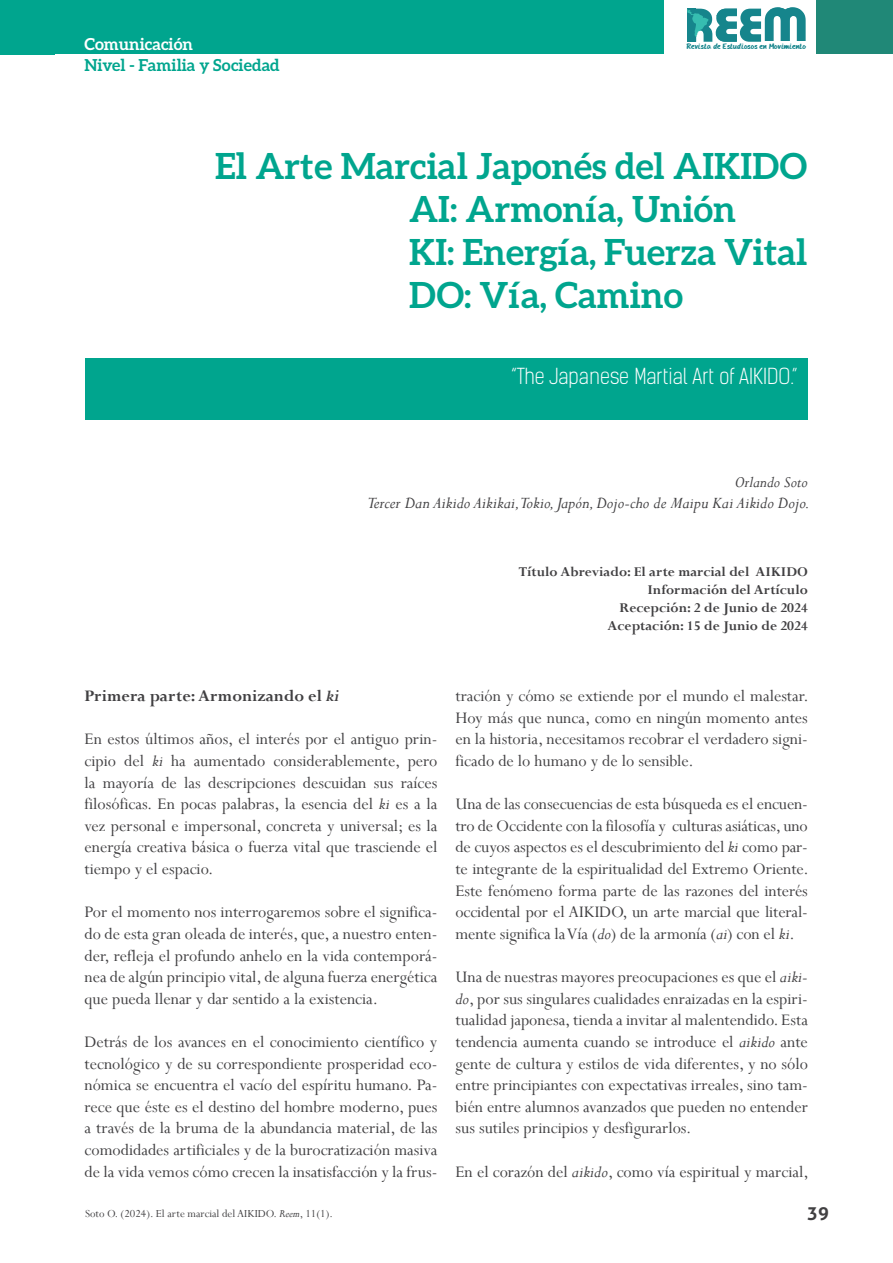
<style>
.page{position:relative;width:893px;height:1263px;background:#fff}
.page>*{position:absolute;margin:0;border:0;box-sizing:border-box;transform-origin:0 0}
.t1{font:700 36px/43.2px "Aleo";color:#00a58e}
.t2{font:21px "Kelson Sans Light RU";color:#fff}
.t3{font:18px/21.6px "Perpetua";color:#414042;text-align:justify}
.t4{font:italic 18px "Perpetua";color:#414042}
.t5{font:700 18px "Perpetua";color:#414042}
.t6{font:700 18px "Aller";color:#414042}
.t7{font:italic 17.25px "Perpetua";color:#414042}
.t8{font:700 16.5px "Aleo";color:#00a58e}
.t9{font:700 16.5px "Aleo";color:#fff}
.t10{font:700 15px/18px "Perpetua";color:#414042;text-align:right}
.t11{font:12px "Perpetua";color:#414042}
.t12{font:8.1px "HANDYHANDY";color:#16858c}
.s1{font-style:italic}
</style>
<div class="page">
<div style="left:816px;top:0;width:77px;height:54px;background:#208877"></div>
<div style="left:0;top:0;width:664px;height:54px;background:#00a58e"></div>
<svg style="left:687px;top:7px;width:119px;height:35px"></svg>
<div style="left:85px;top:358px;width:723px;height:61px;background:#00a58e"></div>
<p class="t9" style="left:84px;top:35px;width:110px">Comunicación</p>
<p class="t8" style="left:84px;top:56px;width:197px">Nivel - Familia y Sociedad</p>
<p class="t12" style="left:686px;top:42px;width:121px">Revista de Estudiosos en Movimiento</p>
<h1 class="t1" style="left:409px;top:143px;width:400px;text-indent:-194px">El Arte Marcial Japonés del AIKIDO<br>AI: Armonía, Unión<br>KI: Energía, Fuerza Vital<br>DO: Vía, Camino</h1>
<p class="t2" style="left:511px;top:363px;width:288px">“The Japanese Martial Art of AIKIDO.”</p>
<p class="t7" style="left:735px;top:471px;width:75px">Orlando Soto</p>
<p class="t4" style="left:367px;top:492px;width:444px">Tercer Dan Aikido Aikikai,Tokio, Japón, Dojo-cho de Maipu Kai Aikido Dojo.</p>
<p class="t10" style="left:519px;top:562px;width:291px">Título Abreviado: El arte marcial del AIKIDO<br>Información del Artículo<br>Recepción: 2 de Junio de 2024<br>Aceptación: 15 de Junio de 2024</p>
<p class="t5" style="left:84px;top:685px;width:256px">Primera parte: Armonizando el <span class="s1">ki</span></p>
<p class="t3" style="left:84px;top:728px;width:354px">En estos últimos años, el interés por el antiguo prin&shy;cipio del <span class="s1">ki</span> ha aumentado considerablemente, pero la mayoría de las descripciones descuidan sus raíces filosóficas. En pocas palabras, la esencia del <span class="s1">ki</span> es a la vez personal e impersonal, concreta y universal; es la energía creativa básica o fuerza vital que trasciende el tiempo y el espacio.</p>
<p class="t3" style="left:84px;top:901px;width:354px">Por el momento nos interrogaremos sobre el significa&shy;do de esta gran oleada de interés, que, a nuestro enten&shy;der, refleja el profundo anhelo en la vida contemporá&shy;nea de algún principio vital, de alguna fuerza energética que pueda llenar y dar sentido a la existencia.</p>
<p class="t3" style="left:84px;top:1030px;width:354px">Detrás de los avances en el conocimiento científico y tecnológico y de su correspondiente prosperidad eco&shy;nómica se encuentra el vacío del espíritu humano. Pa&shy;rece que éste es el destino del hombre moderno, pues a través de la bruma de la abundancia material, de las comodidades artificiales y de la burocratización masiva de la vida vemos cómo crecen la insatisfacción y la frus-</p>
<p class="t11" style="left:85px;top:1206px;width:249px">Soto O. (2024). El arte marcial del AIKIDO. <span class="s1">Reem</span>, 11(1).</p>
<p class="t3" style="left:455px;top:685px;width:355px">tración y cómo se extiende por el mundo el malestar.<br>Hoy más que nunca, como en ningún momento antes en la historia, necesitamos recobrar el verdadero signi&shy;ficado de lo humano y de lo sensible.</p>
<p class="t3" style="left:455px;top:793px;width:355px">Una de las consecuencias de esta búsqueda es el encuen&shy;tro de Occidente con la filosofía y culturas asiáticas, uno de cuyos aspectos es el descubrimiento del <span class="s1">ki</span> como par&shy;te integrante de la espiritualidad del Extremo Oriente.<br>Este fenómeno forma parte de las razones del interés occidental por el AIKIDO, un arte marcial que literal&shy;mente significa la Vía (<span class="s1">do</span>) de la armonía (<span class="s1">ai</span>) con el <span class="s1">ki</span>.</p>
<p class="t3" style="left:455px;top:966px;width:354px">Una de nuestras mayores preocupaciones es que el <span class="s1">aiki&shy;do</span>, por sus singulares cualidades enraizadas en la espiri&shy;tualidad japonesa, tienda a invitar al malentendido. Esta tendencia aumenta cuando se introduce el <span class="s1">aikido</span> ante gente de cultura y estilos de vida diferentes, y no sólo entre principiantes con expectativas irreales, sino tam&shy;bién entre alumnos avanzados que pueden no entender sus sutiles principios y desfigurarlos.</p>
<p class="t3" style="left:455px;top:1160px;width:355px">En el corazón del <span class="s1">aikido</span>, como vía espiritual y marcial,</p>
<p class="t6" style="left:807px;top:1201px;width:23px">39</p>
</div>
